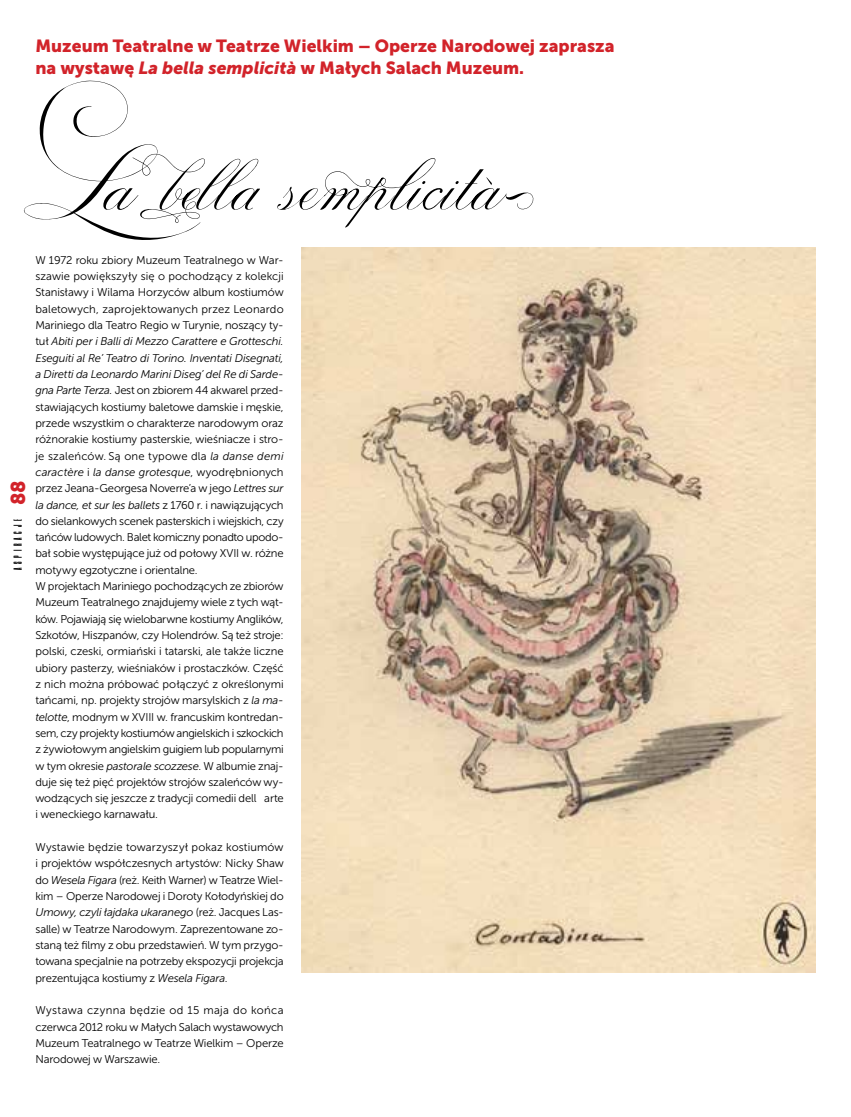
<style>
.page{position:relative;width:851px;height:1117px;background:#fff}
.page>*{position:absolute;margin:0;border:0;box-sizing:border-box;transform-origin:0 0}
.t1{font:20px "Museo Sans 900";color:#d2232a}
.t2{font:17.5px/22.5px "Museo Sans 900";color:#d2232a}
.t3{font:12.12px "Compacta Com DCE Ligh";letter-spacing:.3em;color:#000;scale:1.05 1}
.t4{font:11.25px/16.2px "Museo Sans 300";letter-spacing:-.015em;color:#000;text-align:justify}
.s1{font-style:italic}
</style>
<div class="page">
<hr style="left:850px;top:0;width:1px;height:1116px;background:#d1d3d4">
<img style="left:301px;top:248px;width:514px;height:724px">
<svg style="left:24px;top:81px;width:509px;height:159px"></svg>
<h2 class="t2" style="left:35px;top:34px;width:580px">Muzeum Teatralne w Teatrze Wielkim – Operze Narodowej zaprasza na wystawę <span class="s1">La bella semplicità</span> w Małych Salach Muzeum.</h2>
<h1 class="t1" style="left:7px;top:505px;width:26px;rotate:-90deg">88</h1>
<p class="t3" style="left:11px;top:570px;width:50px;rotate:-90deg">Aspiracje</p>
<p class="t4" style="left:35px;top:252px;width:250px;text-align:left">W 1972 roku zbiory Muzeum Teatralnego w War&shy;szawie powiększyły się o pochodzący z kolekcji Stanisławy i Wilama Horzyców album kostiumów baletowych, zaprojektowanych przez Leonardo Mariniego dla Teatro Regio w Turynie, noszący ty&shy;tuł <span class="s1">Abiti per i Balli di Mezzo Carattere e Grotteschi.<br>Eseguiti al Re’ Teatro di Torino. Inventati Disegnati, a Diretti da Leonardo Marini Diseg’ del Re di Sarde&shy;gna Parte Terza.</span> Jest on zbiorem 44 akwarel przed&shy;stawiających kostiumy baletowe damskie i męskie, przede wszystkim o charakterze narodowym oraz różnorakie kostiumy pasterskie, wieśniacze i stro&shy;je szaleńców. Są one typowe dla <span class="s1">la danse demi caractère</span> i <span class="s1">la danse grotesque</span>, wyodrębnionych przez Jeana-Georgesa Noverre’a w jego <span class="s1">Lettres sur la dance, et sur les ballets</span> z 1760 r. i nawiązujących do sielankowych scenek pasterskich i wiejskich, czy tańców ludowych. Balet komiczny ponadto upodo&shy;bał sobie występujące już od połowy XVII w. różne motywy egzotyczne i orientalne.<br>W projektach Mariniego pochodzących ze zbiorów Muzeum Teatralnego znajdujemy wiele z tych wąt&shy;ków. Pojawiają się wielobarwne kostiumy Anglików, Szkotów, Hiszpanów, czy Holendrów. Są też stroje: polski, czeski, ormiański i tatarski, ale także liczne ubiory pasterzy, wieśniaków i prostaczków. Część z nich można próbować połączyć z określonymi tańcami, np. projekty strojów marsylskich z <span class="s1">la ma&shy;telotte</span>, modnym w XVIII w. francuskim kontredan&shy;sem, czy projekty kostiumów angielskich i szkockich z żywiołowym angielskim guigiem lub popularnymi w tym okresie <span class="s1">pastorale scozzese</span>. W albumie znaj&shy;duje się też pięć projektów strojów szaleńców wy&shy;wodzących się jeszcze z tradycji comedii dellʼ arte i weneckiego karnawału.</p>
<p class="t4" style="left:35px;top:839px;width:250px">Wystawie będzie towarzyszył pokaz kostiumów i projektów współczesnych artystów: Nicky Shaw do <span class="s1">Wesela Figara</span> (reż. Keith Warner) w Teatrze Wiel&shy;kim – Operze Narodowej i Doroty Kołodyńskiej do <span class="s1">Umowy, czyli łajdaka ukaranego</span> (reż. Jacques Las&shy;salle) w Teatrze Narodowym. Zaprezentowane zo&shy;staną też filmy z obu przedstawień. W tym przygo&shy;towana specjalnie na potrzeby ekspozycji projekcja prezentująca kostiumy z <span class="s1">Wesela Figara</span>.</p>
<p class="t4" style="left:35px;top:1002px;width:250px">Wystawa czynna będzie od 15 maja do końca czerwca 2012 roku w Małych Salach wystawowych Muzeum Teatralnego w Teatrze Wielkim – Operze Narodowej w Warszawie.</p>
</div>
